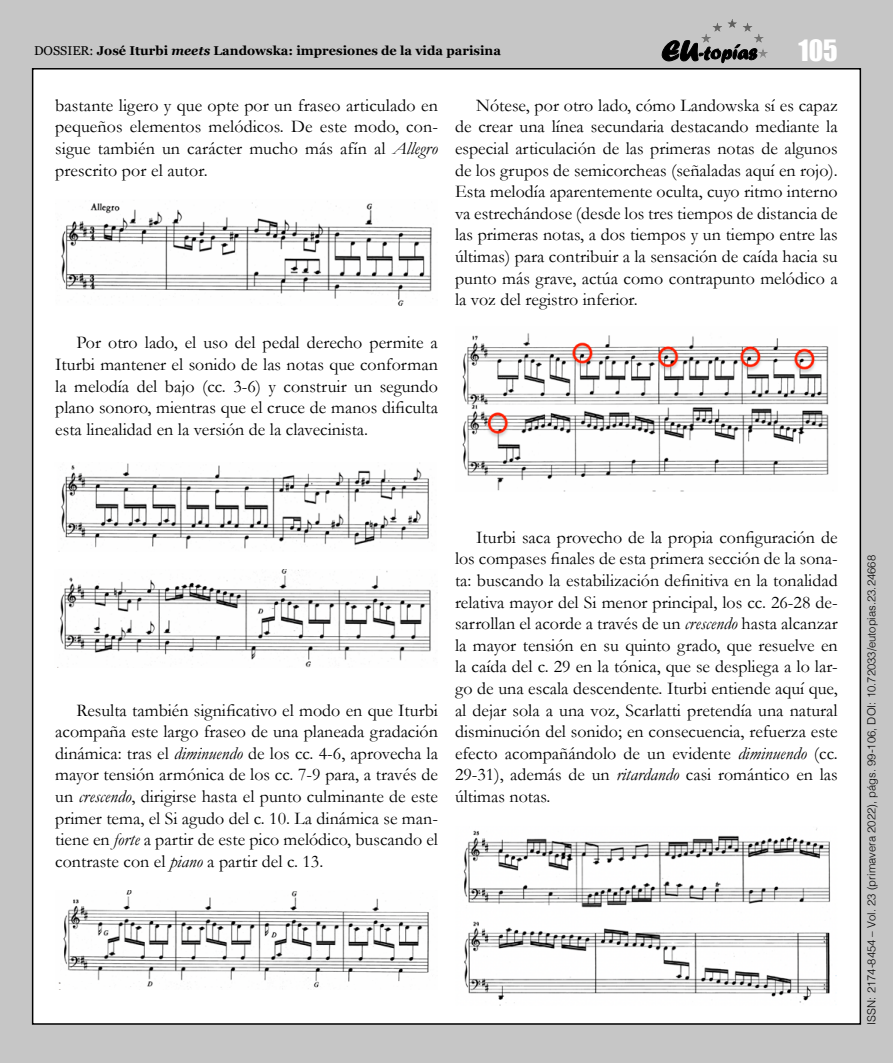
<style>
.page{position:relative;width:893px;height:1063px;background:#c6c6c6}
.page>*{position:absolute;margin:0;border:0;box-sizing:border-box;transform-origin:0 0}
.t1{font:27px "Impact";color:#fff}
.Articulo_parrafo{font:18px/21.6px "Garamond";color:#000;text-align:justify}
.t2{font:700 12.75px "Georgia";color:#000}
.t3{font:300 11.25px "Helvetica";color:#000}
.s1{font-weight:400}
.s2{font-style:italic}
</style>
<div class="page">
<div style="left:33px;top:69px;width:827px;height:955px;background:#fff"></div>
<svg style="left:662px;top:40px;width:94px;height:23px"></svg>
<hr style="left:701px;top:19px;width:67px;height:1px;background:#585857">
<hr style="left:701px;top:20px;width:67px;height:1px;background:#595958">
<hr style="left:701px;top:21px;width:67px;height:1px;background:#5a5a59">
<hr style="left:701px;top:22px;width:67px;height:1px;background:#5c5c5b">
<hr style="left:701px;top:23px;width:67px;height:1px;background:#5d5d5c">
<hr style="left:701px;top:24px;width:67px;height:1px;background:#5f5f5e">
<hr style="left:701px;top:25px;width:67px;height:1px;background:#60605f">
<hr style="left:701px;top:26px;width:67px;height:1px;background:#626261">
<hr style="left:701px;top:27px;width:67px;height:1px;background:#636362">
<hr style="left:701px;top:28px;width:67px;height:1px;background:#656464">
<hr style="left:701px;top:29px;width:67px;height:1px;background:#666565">
<hr style="left:701px;top:30px;width:67px;height:1px;background:#676766">
<hr style="left:701px;top:31px;width:67px;height:1px;background:#696868">
<hr style="left:701px;top:32px;width:67px;height:1px;background:#6a6969">
<hr style="left:701px;top:33px;width:67px;height:1px;background:#6c6b6b">
<hr style="left:701px;top:34px;width:67px;height:1px;background:#6c6c6c">
<hr style="left:701px;top:35px;width:67px;height:1px;background:#6e6e6d">
<hr style="left:701px;top:36px;width:67px;height:1px;background:#6f6f6e">
<hr style="left:701px;top:37px;width:67px;height:1px;background:#717170">
<hr style="left:701px;top:38px;width:67px;height:1px;background:#727271">
<hr style="left:701px;top:39px;width:67px;height:1px;background:#747473">
<hr style="left:701px;top:40px;width:67px;height:1px;background:#757574">
<hr style="left:701px;top:41px;width:67px;height:1px;background:#767675">
<hr style="left:701px;top:42px;width:67px;height:1px;background:#787877">
<hr style="left:701px;top:43px;width:67px;height:1px;background:#797978">
<hr style="left:701px;top:44px;width:67px;height:1px;background:#7b7b7a">
<hr style="left:701px;top:45px;width:67px;height:1px;background:#7c7c7b">
<hr style="left:701px;top:46px;width:67px;height:1px;background:#7e7d7d">
<hr style="left:701px;top:47px;width:67px;height:1px;background:#7f7e7e">
<hr style="left:701px;top:48px;width:67px;height:1px;background:#818080">
<hr style="left:701px;top:49px;width:67px;height:1px;background:#828181">
<hr style="left:701px;top:50px;width:67px;height:1px;background:#828282">
<hr style="left:701px;top:51px;width:67px;height:1px;background:#848483">
<hr style="left:701px;top:52px;width:67px;height:1px;background:#858584">
<hr style="left:701px;top:53px;width:67px;height:1px;background:#878786">
<hr style="left:701px;top:54px;width:67px;height:1px;background:#888887">
<hr style="left:701px;top:55px;width:67px;height:1px;background:#898989">
<hr style="left:701px;top:56px;width:67px;height:1px;background:#8a8a8a">
<hr style="left:701px;top:57px;width:67px;height:1px;background:#8c8c8b">
<img style="left:61px;top:201px;width:372px;height:105px">
<img style="left:58px;top:463px;width:371px;height:89px">
<img style="left:58px;top:569px;width:373px;height:98px">
<img style="left:58px;top:890px;width:371px;height:100px">
<img style="left:462px;top:333px;width:367px;height:159px">
<img style="left:463px;top:828px;width:374px;height:177px">
<p class="t2" style="left:34px;top:41px;width:468px"><span class="s1">DOSSIER:</span> José Iturbi <span class="s2">meets</span> Landowska: impresiones de la vida parisina</p>
<h1 class="t1" style="left:798px;top:29px;width:41px">105</h1>
<p class="Articulo_parrafo" style="left:55px;top:94px;width:384px">bastante ligero y que opte por un fraseo articulado en pequeños elementos melódicos. De este modo, con&shy;sigue también un carácter mucho más afín al <span class="s2">Allegro </span>prescrito por el autor.</p>
<p class="Articulo_parrafo" style="left:55px;top:332px;width:384px;text-indent:21px">Por otro lado, el uso del pedal derecho permite a Iturbi mantener el sonido de las notas que conforman la melodía del bajo (cc. 3-6) y construir un segundo plano sonoro, mientras que el cruce de manos dificulta esta linealidad en la versión de la clavecinista.</p>
<p class="Articulo_parrafo" style="left:455px;top:94px;width:384px;text-indent:21px">Nótese, por otro lado, cómo Landowska sí es capaz de crear una línea secundaria destacando mediante la especial articulación de las primeras notas de algunos de los grupos de semicorcheas (señaladas aquí en rojo).<br>Esta melodía aparentemente oculta, cuyo ritmo interno va estrechándose (desde los tres tiempos de distancia de las primeras notas, a dos tiempos y un tiempo entre las últimas) para contribuir a la sensación de caída hacia su punto más grave, actúa como contrapunto melódico a la voz del registro inferior.</p>
<p class="Articulo_parrafo" style="left:55px;top:699px;width:384px;text-indent:21px">Resulta también significativo el modo en que Iturbi acompaña este largo fraseo de una planeada gradación dinámica: tras el <span class="s2">diminuendo</span> de los cc. 4-6, aprovecha la mayor tensión armónica de los cc. 7-9 para, a través de un <span class="s2">crescendo</span>, dirigirse hasta el punto culminante de este primer tema, el Si agudo del c. 10. La dinámica se man&shy;tiene en <span class="s2">forte</span> a partir de este pico melódico, buscando el contraste con el <span class="s2">piano</span> a partir del c. 13.</p>
<p class="Articulo_parrafo" style="left:455px;top:526px;width:384px;text-indent:21px">Iturbi saca provecho de la propia configuración de los compases finales de esta primera sección de la sona&shy;ta: buscando la estabilización definitiva en la tonalidad relativa mayor del Si menor principal, los cc. 26-28 de&shy;sarrollan el acorde a través de un <span class="s2">crescendo</span> hasta alcanzar la mayor tensión en su quinto grado, que resuelve en la caída del c. 29 en la tónica, que se despliega a lo lar&shy;go de una escala descendente. Iturbi entiende aquí que, al dejar sola a una voz, Scarlatti pretendía una natural disminución del sonido; en consecuencia, refuerza este efecto acompañándolo de un evidente <span class="s2">diminuendo</span> (cc.<br>29-31), además de un <span class="s2">ritardando</span> casi romántico en las últimas notas.</p>
<p class="t3" style="left:862px;top:1025px;width:471px;rotate:-90deg">ISSN: 2174-8454 – Vol. 23 (primavera 2022), págs. 99-106, DOI: 10.72033/eutopias.23.24668</p>
</div>
